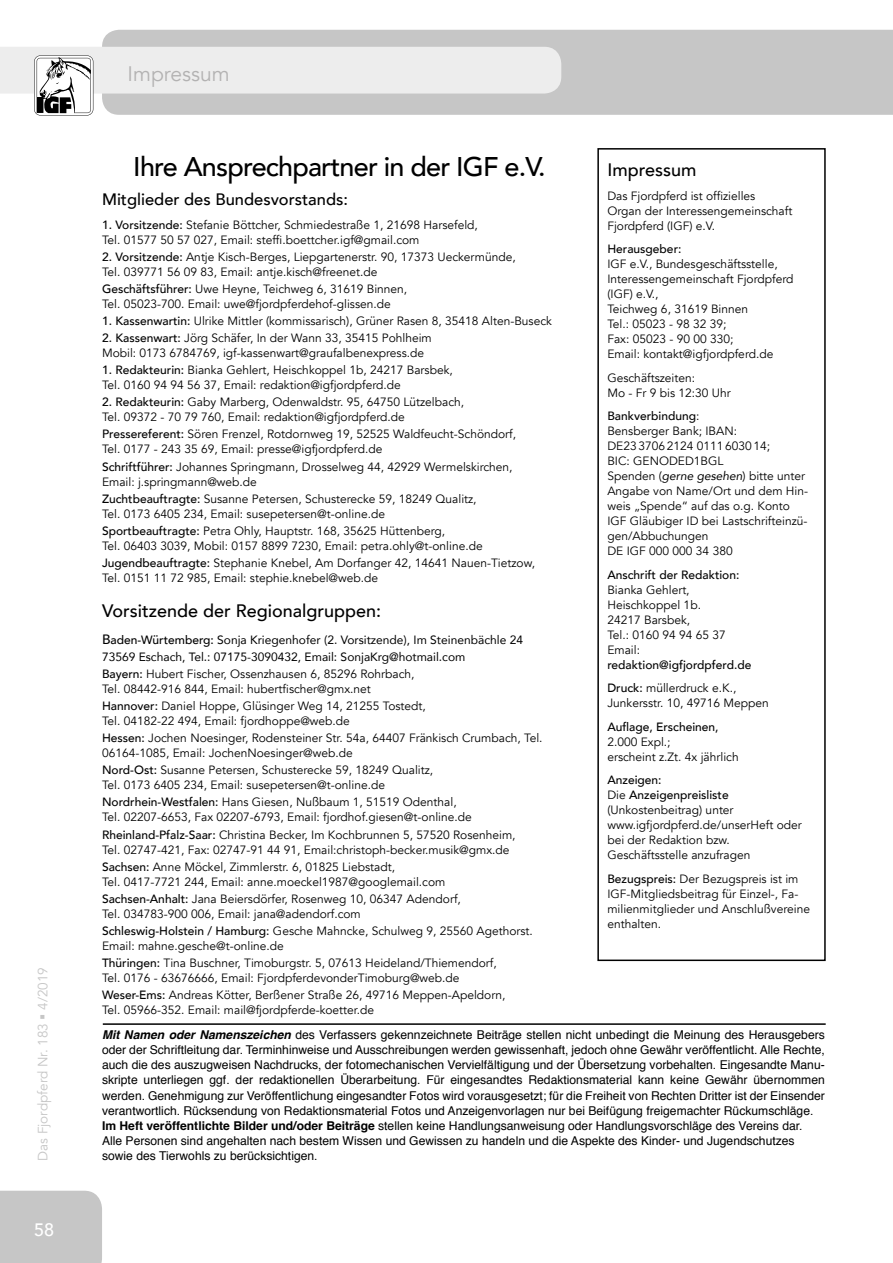
<style>
.page{position:relative;width:893px;height:1263px;background:#fff}
.page>*{position:absolute;margin:0;border:0;box-sizing:border-box;transform-origin:0 0}
.t1{font:500 27px "Avenir";letter-spacing:-.03em;color:#000}
.t2{font:21px "Avenir";color:#b3b2b2}
.t3{font:500 18px "Avenir";color:#000}
.t4{font:500 18px "Avenir";color:#fff}
.t5{font:500 16.5px "Avenir";color:#000}
.t6{font:13.5px "Avenir";color:#c6c6c6}
.t7{font:12.15px/15.1px "Helvetica";color:#000}
.t8{font:12px/15px "Avenir";color:#000}
.t9{font:12px/17.1px "Avenir";color:#000}
.t10{font:500 12px/23.5px "Avenir";color:#000}
.s1{font-weight:500}
.s2{font-weight:500;font-size:13.5px}
.s3{font-style:inherit}
.s4{font-weight:700;font-style:italic}
.s5{font-weight:700}
.s6{font-style:italic}
.s7{font-weight:400}
</style>
<div class="page">
<div style="left:102px;top:30px;width:791px;height:85px;background:#c6c6c6"></div>
<div style="left:0;top:1191px;width:102px;height:72px;background:#c6c6c6"></div>
<svg style="left:0;top:47px;width:561px;height:69px;background:#dedede"></svg>
<div style="left:597px;top:148px;width:229px;height:813px;border:2px solid #000"></div>
<hr style="left:103px;top:1023px;width:723px;height:2px;background:#000">
<p class="t6" style="left:35px;top:1161px;width:195px;rotate:-90deg">Das Fjordpferd Nr. 183 ▪ 4/2019</p>
<h3 class="t4" style="left:34px;top:1214px;width:22px">58</h3>
<h2 class="t2" style="left:128px;top:61px;width:103px">Impressum</h2>
<h1 class="t1" style="left:133px;top:143px;width:414px">Ihre Ansprechpartner in der IGF e.V.</h1>
<h3 class="t5" style="left:102px;top:185px;width:247px">Mitglieder des Bundesvorstands:</h3>
<p class="t8" style="left:102px;top:217px;width:377px"><span class="s1">1. Vorsitzende:</span> Stefanie Böttcher, Schmiedestraße 1, 21698 Harsefeld,<br>Tel. 01577 50 57 027, Email: steffi.boettcher.igf@gmail.com</p>
<p class="t8" style="left:102px;top:249px;width:415px"><span class="s1">2. Vorsitzende:</span> Antje Kisch-Berges, Liepgartenerstr. 90, 17373 Ueckermünde,<br>Tel. 039771 56 09 83, Email: antje.kisch@freenet.de</p>
<p class="t8" style="left:102px;top:281px;width:307px"><span class="s1">Geschäftsführer:</span> Uwe Heyne, Teichweg 6, 31619 Binnen,<br>Tel. 05023-700. Email: uwe@fjordpferdehof-glissen.de</p>
<p class="t8" style="left:102px;top:313px;width:451px"><span class="s1">1. Kassenwartin:</span> Ulrike Mittler (kommissarisch), Grüner Rasen 8, 35418 Alten-Buseck</p>
<p class="t8" style="left:102px;top:331px;width:331px"><span class="s1">2. Kassenwart:</span> Jörg Schäfer, In der Wann 33, 35415 Pohlheim<br>Mobil: 0173 6784769, igf-kassenwart@graufalbenexpress.de</p>
<p class="t8" style="left:102px;top:363px;width:352px"><span class="s1">1. Redakteurin:</span> Bianka Gehlert, Heischkoppel 1b, 24217 Barsbek,<br>Tel. 0160 94 94 56 37, Email: redaktion@igfjordpferd.de</p>
<p class="t8" style="left:102px;top:395px;width:364px"><span class="s1">2. Redakteurin:</span> Gaby Marberg, Odenwaldstr. 95, 64750 Lützelbach,<br>Tel. 09372 - 70 79 760, Email: redaktion@igfjordpferd.de</p>
<p class="t8" style="left:102px;top:427px;width:416px"><span class="s1">Pressereferent:</span> Sören Frenzel, Rotdornweg 19, 52525 Waldfeucht-Schöndorf,<br>Tel. 0177 - 243 35 69, Email: presse@igfjordpferd.de</p>
<p class="t8" style="left:102px;top:459px;width:412px"><span class="s1">Schriftführer:</span> Johannes Springmann, Drosselweg 44, 42929 Wermelskirchen,<br>Email: j.springmann@web.de</p>
<p class="t8" style="left:102px;top:491px;width:376px"><span class="s1">Zuchtbeauftragte:</span> Susanne Petersen, Schusterecke 59, 18249 Qualitz,<br>Tel. 0173 6405 234, Email: susepetersen@t-online.de</p>
<p class="t8" style="left:102px;top:523px;width:382px"><span class="s1">Sportbeauftragte:</span> Petra Ohly, Hauptstr. 168, 35625 Hüttenberg,<br>Tel. 06403 3039, Mobil: 0157 8899 7230, Email: petra.ohly@t-online.de</p>
<p class="t8" style="left:102px;top:555px;width:434px"><span class="s1">Jugendbeauftragte:</span> Stephanie Knebel, Am Dorfanger 42, 14641 Nauen-Tietzow,<br>Tel. 0151 11 72 985, Email: stephie.knebel@web.de</p>
<h3 class="t3" style="left:102px;top:595px;width:281px">Vorsitzende der Regionalgruppen:</h3>
<p class="t9" style="left:102px;top:630px;width:422px"><span class="s2">B</span><span class="s1">aden-Würtemberg:</span> Sonja Kriegenhofer (2. Vorsitzende), Im Steinenbächle 24<br>73569 Eschach, Tel.: 07175-3090432, Email: SonjaKrg@hotmail.com<br><span class="s1">Bayern:</span> <span class="s3">Hubert Fischer, Ossenzhausen 6, 85296 Rohrbach,</span></p>
<p class="t8" style="left:102px;top:680px;width:325px;line-height:17.1px">Tel. 08442-916 844, Email: hubertfischer@gmx.net<br><span class="s1">Hannover:</span> Daniel Hoppe, Glüsinger Weg 14, 21255 Tostedt,</p>
<p class="t8" style="left:102px;top:712px;width:442px;line-height:17.1px">Tel. 04182-22 494, Email: fjordhoppe@web.de<br><span class="s1">Hessen:</span> Jochen Noesinger, Rodensteiner Str. 54a, 64407 Fränkisch Crumbach, Tel.</p>
<p class="t8" style="left:102px;top:745px;width:333px;line-height:17.1px">06164-1085, Email: JochenNoesinger@web.de<br><span class="s1">Nord-Ost:</span> Susanne Petersen, Schusterecke 59, 18249 Qualitz,</p>
<p class="t8" style="left:102px;top:777px;width:356px;line-height:17.1px">Tel. 0173 6405 234, Email: susepetersen@t-online.de<br><span class="s1">Nordrhein-Westfalen:</span> Hans Giesen, Nußbaum 1, 51519 Odenthal,</p>
<p class="t8" style="left:102px;top:809px;width:415px;line-height:17.1px">Tel. 02207-6653, Fax 02207-6793, Email: fjordhof.giesen@t-online.de<br><span class="s1">Rheinland-Pfalz-Saar:</span> Christina Becker, Im Kochbrunnen 5, 57520 Rosenheim,</p>
<p class="t8" style="left:102px;top:841px;width:409px;line-height:17.1px">Tel. 02747-421, Fax: 02747-91 44 91, Email:christoph-becker.musik@gmx.de<br><span class="s1">Sachsen:</span> Anne Möckel, Zimmlerstr. 6, 01825 Liebstadt,</p>
<p class="t8" style="left:102px;top:873px;width:360px;line-height:17.1px">Tel. 0417-7721 244, Email: anne.moeckel1987@googlemail.com<br><span class="s1">Sachsen-Anhalt:</span> Jana Beiersdörfer, Rosenweg 10, 06347 Adendorf,</p>
<p class="t8" style="left:102px;top:905px;width:432px;line-height:17.1px">Tel. 034783-900 006, Email: jana@adendorf.com<br><span class="s1">Schleswig-Holstein / Hamburg:</span> Gesche Mahncke, Schulweg 9, 25560 Agethorst.</p>
<p class="t8" style="left:102px;top:937px;width:396px;line-height:17.1px">Email: mahne.gesche@t-online.de<br><span class="s1">Thüringen:</span> Tina Buschner, Timoburgstr. 5, 07613 Heideland/Thiemendorf,</p>
<p class="t8" style="left:102px;top:969px;width:405px;line-height:17.1px">Tel. 0176 - 63676666, Email: FjordpferdevonderTimoburg@web.de<br><span class="s1">Weser-Ems:</span> Andreas Kötter, Berßener Straße 26, 49716 Meppen-Apeldorn,</p>
<p class="t8" style="left:102px;top:1003px;width:274px">Tel. 05966-352. Email: mail@fjordpferde-koetter.de</p>
<p class="t7" style="left:102px;top:1027px;width:724px"><span class="s4">Mit Namen oder Namenszeichen</span> des Verfassers gekennzeichnete Beiträge stellen nicht unbedingt die Meinung des Herausgebers oder der Schriftleitung dar. Terminhinweise und Ausschreibungen werden gewissenhaft, jedoch ohne Gewähr veröffentlicht. Alle Rechte, auch die des auszugweisen Nachdrucks, der fotomechanischen Vervielfältigung und der Übersetzung vorbehalten. Eingesandte Manu&shy;skripte unterliegen ggf. der redaktionellen Überarbeitung. Für eingesandtes Redaktionsmaterial kann keine Gewähr übernommen werden. Genehmigung zur Veröffentlichung eingesandter Fotos wird vorausgesetzt; für die Freiheit von Rechten Dritter ist der Einsender verantwortlich. Rücksendung von Redaktionsmaterial Fotos und Anzeigenvorlagen nur bei Beifügung freigemachter Rückumschläge.<br><span class="s5">Im Heft veröffentlichte Bilder und/oder Beiträge</span> stellen keine Handlungsanweisung oder Handlungsvorschläge des Vereins dar.<br>Alle Personen sind angehalten nach bestem Wissen und Gewissen zu handeln und die Aspekte des Kinder- und Jugendschutzes sowie des Tierwohls zu berücksichtigen.</p>
<h3 class="t3" style="left:607px;top:154px;width:91px">Impressum</h3>
<p class="t8" style="left:607px;top:188px;width:186px">Das Fjordpferd ist offizielles<br>Organ der Interessengemeinschaft<br>Fjordpferd (IGF) e.V.</p>
<p class="t10" style="left:607px;top:236px;width:76px">Herausgeber:</p>
<p class="t8" style="left:607px;top:257px;width:188px">IGF e.V., Bundesgeschäftsstelle,<br>Interessengemeinschaft Fjordpferd (IGF) e.V.,<br>Teichweg 6, 31619 Binnen<br>Tel.: 05023 - 98 32 39;<br>Fax: 05023 - 90 00 330;<br>Email: kontakt@igfjordpferd.de</p>
<p class="t8" style="left:607px;top:370px;width:125px">Geschäftszeiten:<br>Mo - Fr 9 bis 12:30 Uhr</p>
<p class="t8" style="left:607px;top:409px;width:202px"><span class="s1">Bankverbindung</span>:<br>Bensberger Bank; IBAN:<br>DE2337062124 0111 603014;<br>BIC: GENODED1BGL<br>Spenden (<span class="s6">gerne gesehen</span>) bitte unter<br>Angabe von Name/Ort und dem Hin&shy;weis „Spende“ auf das o.g. Konto<br>IGF Gläubiger ID bei Lastschrifteinzü&shy;gen/Abbuchungen<br>DE IGF 000 000 34 380</p>
<p class="t10" style="left:607px;top:562px;width:134px">Anschrift der Redaktion:</p>
<p class="t8" style="left:607px;top:582px;width:120px">Bianka Gehlert,<br>Heischkoppel 1b.<br>24217 Barsbek,<br>Tel.: 0160 94 94 65 37<br>Email:</p>
<p class="t10" style="left:607px;top:652px;width:146px">redaktion@igfjordpferd.de<br>Druck: <span class="s7">müllerdruck e.K.,</span></p>
<p class="t8" style="left:607px;top:696px;width:163px">Junkersstr. 10, 49716 Meppen</p>
<p class="t10" style="left:607px;top:714px;width:113px">Auflage, Erscheinen,</p>
<p class="t8" style="left:607px;top:734px;width:133px">2.000 Expl.;<br>erscheint z.Zt. 4x jährlich</p>
<p class="t8" style="left:607px;top:773px;width:196px"><span class="s1">Anzeigen:<br></span>Die <span class="s1">Anzeigenpreisliste </span>(Unkostenbeitrag) unter www.igfjordpferd.de/unserHeft oder bei der Redaktion bzw.<br>Geschäftsstelle anzufragen</p>
<p class="t8" style="left:607px;top:871px;width:204px"><span class="s1">Bezugspreis:</span> Der Bezugspreis ist im<br>IGF-Mitgliedsbeitrag für Einzel-, Fa&shy;milienmitglieder und Anschlußvereine enthalten.</p>
</div>
